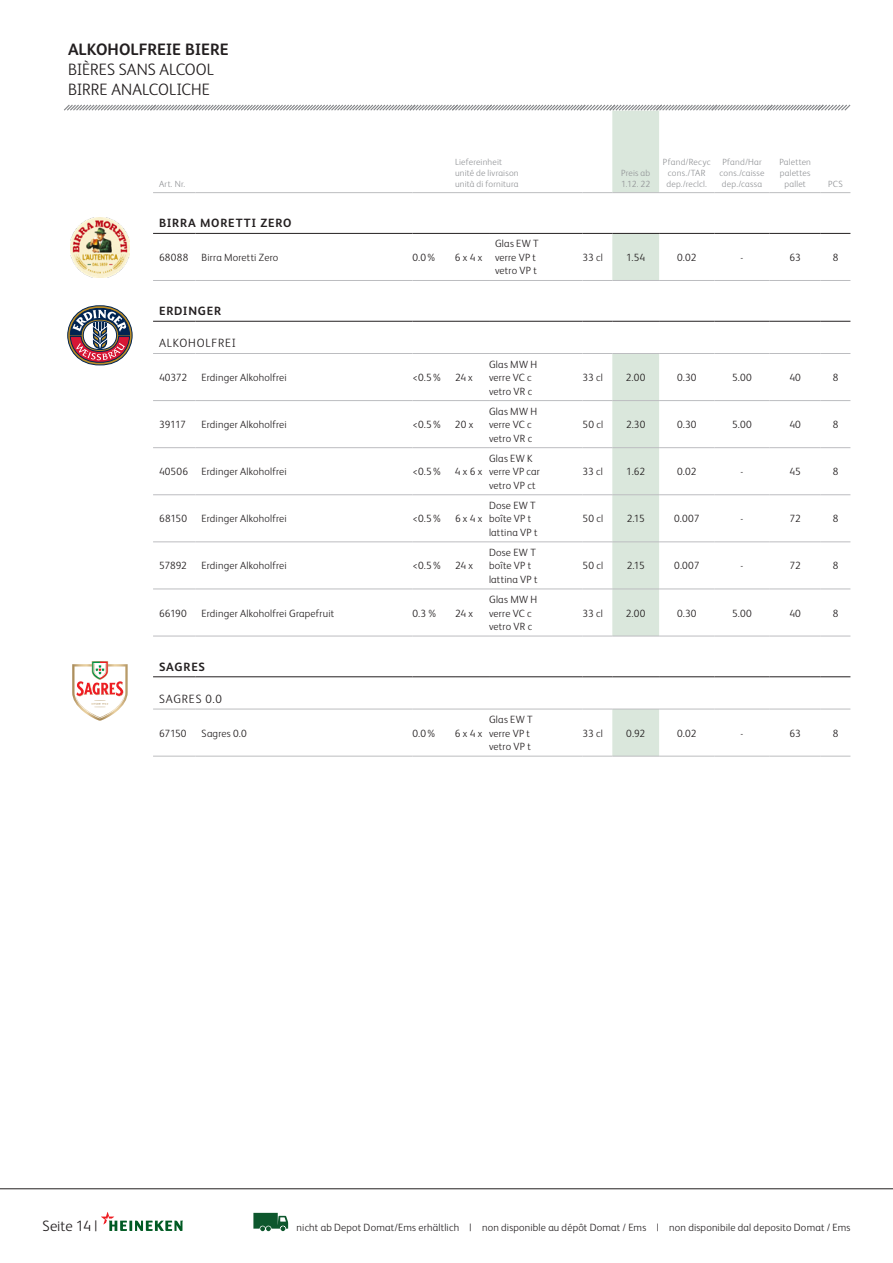
<style>
.page{position:relative;width:893px;height:1263px;background:#fff}
.page>*{position:absolute;margin:0;border:0;box-sizing:border-box;transform-origin:0 0}
.t1{font:300 16.5px/19.8px "HEINEKEN Core";color:#231f20}
.t2{font:700 16.5px "HEINEKEN Core";letter-spacing:-.005em;color:#231f20}
.t3{font:300 15px "HEINEKEN Core";color:#231f20}
.t4{font:700 12px "HEINEKEN Core";letter-spacing:.065em;color:#231f20}
.t5{font:300 12px "HEINEKEN Core";letter-spacing:.07em;color:#231f20}
.t6{font:300 10.5px/13.5px "HEINEKEN Core";letter-spacing:.02em;color:#231f20}
.t7{font:300 9px/10.8px "HEINEKEN Core";letter-spacing:.02em;color:#939598;text-align:center}
</style>
<div class="page">
<hr style="left:0;top:1188px;width:893px;height:1px;background:#231f20">
<svg style="left:101px;top:1212px;width:82px;height:19px"></svg>
<svg style="left:64px;top:104px;width:787px;height:653px"></svg>
<svg style="left:253px;top:1213px;width:35px;height:18px"></svg>
<h1 class="t2" style="left:68px;top:38px;width:162px">ALKOHOLFREIE BIERE</h1>
<h1 class="t1" style="left:68px;top:58px;width:147px">BIÈRES SANS ALCOOL<br>BIRRE ANALCOLICHE</h1>
<p class="t7" style="left:159px;top:178px;width:28px">Art. Nr.</p>
<p class="t7" style="left:455px;top:156px;width:65px;text-align:left">Liefereinheit unité de livraison unità di fornitura</p>
<p class="t7" style="left:621px;top:167px;width:30px;text-align:left">Preis ab<br>1.12. 22</p>
<p class="t7" style="left:663px;top:156px;width:49px">Pfand/Recyc cons./TAR dep./reclcl.</p>
<p class="t7" style="left:720px;top:156px;width:46px">Pfand/Har cons./caisse dep./cassa</p>
<p class="t7" style="left:779px;top:156px;width:33px">Paletten palettes pallet</p>
<p class="t7" style="left:828px;top:178px;width:16px">PCS</p>
<p class="t4" style="left:159px;top:215px;width:134px">BIRRA MORETTI ZERO</p>
<p class="t6" style="left:159px;top:250px;width:31px">68088</p>
<p class="t6" style="left:202px;top:250px;width:78px">Birra Moretti Zero</p>
<p class="t6" style="left:412px;top:250px;width:24px">0.0%</p>
<p class="t6" style="left:455px;top:250px;width:29px">6 x 4 x</p>
<p class="t6" style="left:495px;top:236px;width:45px">Glas EW T verre VP t vetro VP t</p>
<p class="t4" style="left:159px;top:303px;width:64px">ERDINGER</p>
<p class="t5" style="left:159px;top:335px;width:78px">ALKOHOLFREI</p>
<p class="t6" style="left:159px;top:370px;width:30px">40372</p>
<p class="t6" style="left:202px;top:370px;width:87px">Erdinger Alkoholfrei</p>
<p class="t6" style="left:412px;top:370px;width:30px">&lt;0.5%</p>
<p class="t6" style="left:455px;top:370px;width:19px">24 x</p>
<p class="t6" style="left:159px;top:417px;width:28px">39117</p>
<p class="t6" style="left:202px;top:417px;width:87px">Erdinger Alkoholfrei</p>
<p class="t6" style="left:412px;top:417px;width:30px">&lt;0.5%</p>
<p class="t6" style="left:455px;top:417px;width:20px">20 x</p>
<p class="t6" style="left:489px;top:357px;width:50px">Glas MW H verre VC c vetro VR c</p>
<p class="t6" style="left:489px;top:404px;width:50px">Glas MW H verre VC c vetro VR c</p>
<p class="t6" style="left:489px;top:451px;width:52px">Glas EW K verre VP car vetro VP ct</p>
<p class="t6" style="left:159px;top:464px;width:30px">40506</p>
<p class="t6" style="left:202px;top:464px;width:87px">Erdinger Alkoholfrei</p>
<p class="t6" style="left:412px;top:464px;width:30px">&lt;0.5%</p>
<p class="t6" style="left:455px;top:464px;width:29px">4 x 6 x</p>
<p class="t6" style="left:489px;top:498px;width:50px">Dose EW T boîte VP t lattina VP t</p>
<p class="t6" style="left:159px;top:511px;width:30px">68150</p>
<p class="t6" style="left:202px;top:511px;width:87px">Erdinger Alkoholfrei</p>
<p class="t6" style="left:412px;top:511px;width:30px">&lt;0.5%</p>
<p class="t6" style="left:455px;top:511px;width:29px">6 x 4 x</p>
<p class="t6" style="left:159px;top:558px;width:29px">57892</p>
<p class="t6" style="left:202px;top:558px;width:87px">Erdinger Alkoholfrei</p>
<p class="t6" style="left:412px;top:558px;width:30px">&lt;0.5%</p>
<p class="t6" style="left:455px;top:558px;width:19px">24 x</p>
<p class="t6" style="left:159px;top:605px;width:29px">66190</p>
<p class="t6" style="left:202px;top:605px;width:134px">Erdinger Alkoholfrei Grapefruit</p>
<p class="t6" style="left:412px;top:605px;width:25px">0.3 %</p>
<p class="t6" style="left:455px;top:605px;width:19px">24 x</p>
<p class="t6" style="left:489px;top:545px;width:50px">Dose EW T boîte VP t lattina VP t</p>
<p class="t6" style="left:489px;top:592px;width:50px">Glas MW H verre VC c vetro VR c</p>
<p class="t4" style="left:159px;top:658px;width:47px">SAGRES</p>
<p class="t5" style="left:159px;top:691px;width:64px">SAGRES 0.0</p>
<p class="t6" style="left:159px;top:726px;width:29px">67150</p>
<p class="t6" style="left:202px;top:726px;width:47px">Sagres 0.0</p>
<p class="t6" style="left:412px;top:726px;width:24px">0.0%</p>
<p class="t6" style="left:455px;top:726px;width:29px">6 x 4 x</p>
<p class="t6" style="left:489px;top:712px;width:45px">Glas EW T verre VP t vetro VP t</p>
<p class="t6" style="left:583px;top:250px;width:22px">33 cl</p>
<p class="t6" style="left:626px;top:250px;width:21px">1.54</p>
<p class="t6" style="left:677px;top:250px;width:21px">0.02</p>
<p class="t6" style="left:741px;top:250px;width:4px">-</p>
<p class="t6" style="left:789px;top:250px;width:13px">63</p>
<p class="t6" style="left:833px;top:250px;width:7px">8</p>
<p class="t6" style="left:583px;top:370px;width:22px">33 cl</p>
<p class="t6" style="left:626px;top:370px;width:21px">2.00</p>
<p class="t6" style="left:677px;top:370px;width:21px">0.30</p>
<p class="t6" style="left:732px;top:370px;width:21px">5.00</p>
<p class="t6" style="left:789px;top:370px;width:13px">40</p>
<p class="t6" style="left:833px;top:370px;width:7px">8</p>
<p class="t6" style="left:583px;top:417px;width:22px">50 cl</p>
<p class="t6" style="left:626px;top:417px;width:21px">2.30</p>
<p class="t6" style="left:677px;top:417px;width:21px">0.30</p>
<p class="t6" style="left:732px;top:417px;width:21px">5.00</p>
<p class="t6" style="left:789px;top:417px;width:13px">40</p>
<p class="t6" style="left:833px;top:417px;width:7px">8</p>
<p class="t6" style="left:583px;top:464px;width:22px">33 cl</p>
<p class="t6" style="left:626px;top:464px;width:20px">1.62</p>
<p class="t6" style="left:677px;top:464px;width:21px">0.02</p>
<p class="t6" style="left:741px;top:464px;width:4px">-</p>
<p class="t6" style="left:789px;top:464px;width:13px">45</p>
<p class="t6" style="left:833px;top:464px;width:7px">8</p>
<p class="t6" style="left:583px;top:511px;width:22px">50 cl</p>
<p class="t6" style="left:627px;top:511px;width:19px">2.15</p>
<p class="t6" style="left:674px;top:511px;width:27px">0.007</p>
<p class="t6" style="left:741px;top:511px;width:4px">-</p>
<p class="t6" style="left:789px;top:511px;width:13px">72</p>
<p class="t6" style="left:833px;top:511px;width:7px">8</p>
<p class="t6" style="left:583px;top:558px;width:22px">50 cl</p>
<p class="t6" style="left:627px;top:558px;width:19px">2.15</p>
<p class="t6" style="left:674px;top:558px;width:27px">0.007</p>
<p class="t6" style="left:741px;top:558px;width:4px">-</p>
<p class="t6" style="left:789px;top:558px;width:13px">72</p>
<p class="t6" style="left:833px;top:558px;width:7px">8</p>
<p class="t6" style="left:583px;top:605px;width:22px">33 cl</p>
<p class="t6" style="left:626px;top:605px;width:21px">2.00</p>
<p class="t6" style="left:677px;top:605px;width:21px">0.30</p>
<p class="t6" style="left:732px;top:605px;width:21px">5.00</p>
<p class="t6" style="left:789px;top:605px;width:13px">40</p>
<p class="t6" style="left:833px;top:605px;width:7px">8</p>
<p class="t6" style="left:583px;top:726px;width:22px">33 cl</p>
<p class="t6" style="left:626px;top:726px;width:20px">0.92</p>
<p class="t6" style="left:677px;top:726px;width:21px">0.02</p>
<p class="t6" style="left:741px;top:726px;width:4px">-</p>
<p class="t6" style="left:789px;top:726px;width:13px">63</p>
<p class="t6" style="left:833px;top:726px;width:7px">8</p>
<h2 class="t3" style="left:43px;top:1216px;width:56px">Seite 14 |</h2>
<p class="t6" style="left:297px;top:1220px;width:555px">nicht ab Depot Domat/Ems erhältlich | non disponible au dépôt Domat / Ems | non disponibile dal deposito Domat / Ems</p>
</div>
